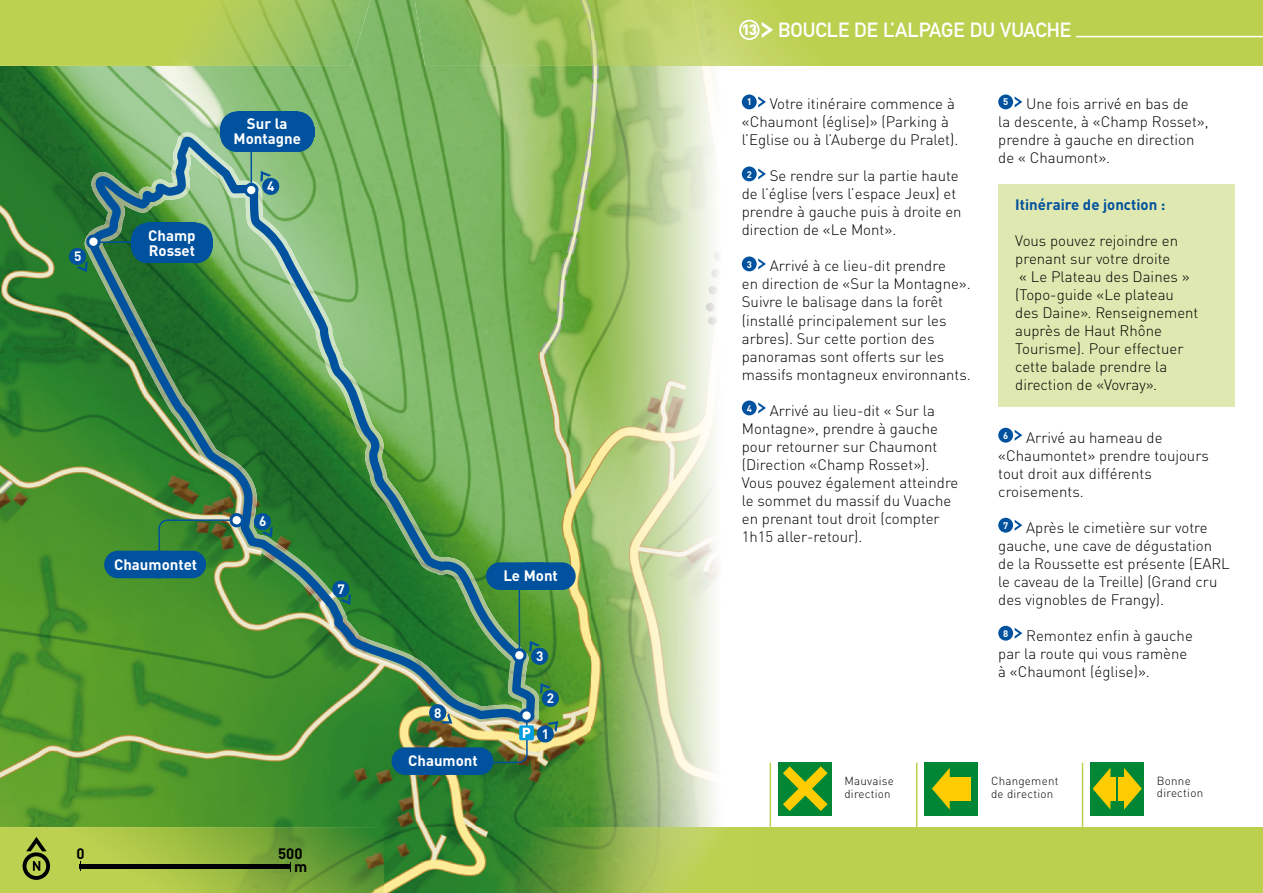
<style>
.page{position:relative;width:1263px;height:893px;background:#fff}
.page>*{position:absolute;margin:0;border:0;box-sizing:border-box;transform-origin:0 0}
.t1{font:700 20.25px "DIN Alternate";color:#fff}
.t2{font:300 15px/18px "DIN";color:#000}
.t3{font:300 15px/18px "DIN Pro";color:#000}
.t4{font:700 15px/15px "DIN";color:#fff;text-align:center}
.t5{font:700 15px "DIN";color:#00519e}
.t6{font:700 15px/12.9px "DIN";color:#000}
.t7{font:700 13.5px "DIN";color:#fff}
.t8{font:300 11.55px/13px "DIN";letter-spacing:.02em;color:#000}
.s1{font-family:"DIN";font-weight:900;font-size:15px}
</style>
<div class="page">
<img style="left:0;top:0;width:591px;height:893px">
<img style="left:591px;top:66px;width:165px;height:761px">
<img style="left:591px;top:827px;width:672px;height:66px">
<img style="left:0;top:0;width:370px;height:66px">
<img style="left:374px;top:827px;width:10px;height:66px">
<img style="left:415px;top:0;width:848px;height:66px">
<div style="left:924px;top:762px;width:54px;height:53px;background:#008634"></div>
<div style="left:947px;top:777px;width:24px;height:23px;background:#fecc00"></div>
<svg style="left:932px;top:768px;width:18px;height:42px"></svg>
<hr style="left:916px;top:763px;width:1px;height:85px;background:#bcd050">
<div style="left:1090px;top:762px;width:54px;height:53px;background:#008634"></div>
<div style="left:1118px;top:777px;width:8px;height:23px;background:#fecc00"></div>
<svg style="left:1124px;top:768px;width:18px;height:42px"></svg>
<div style="left:1108px;top:777px;width:8px;height:23px;background:#fecc00"></div>
<svg style="left:1093px;top:768px;width:17px;height:41px"></svg>
<hr style="left:1082px;top:763px;width:1px;height:85px;background:#bcd050">
<div style="left:778px;top:762px;width:54px;height:53px;background:#008634"></div>
<svg style="left:783px;top:766px;width:44px;height:45px"></svg>
<hr style="left:770px;top:763px;width:1px;height:85px;background:#bcd050">
<svg style="left:82px;top:126px;width:476px;height:602px"></svg>
<hr style="left:518px;top:584px;width:2px;height:70px;background:#00519e">
<hr style="left:250px;top:126px;width:2px;height:70px;background:#00519e">
<hr style="left:95px;top:241px;width:70px;height:2px;background:#00519e">
<svg style="left:762px;top:22px;width:11px;height:16px"></svg>
<div style="left:739px;top:20px;width:21px;height:20px;border:2px solid #fff;border-radius:50%"></div>
<hr style="left:1076px;top:36px;width:187px;height:1px;background:#fff">
<svg style="left:23px;top:837px;width:27px;height:43px"></svg>
<svg style="left:758px;top:96px;width:8px;height:11px"></svg>
<div style="left:742px;top:95px;width:15px;height:14px;background:#00519e;border-radius:50%"></div>
<svg style="left:758px;top:168px;width:8px;height:11px"></svg>
<div style="left:742px;top:167px;width:15px;height:14px;background:#00519e;border-radius:50%"></div>
<svg style="left:758px;top:258px;width:8px;height:11px"></svg>
<div style="left:742px;top:257px;width:15px;height:14px;background:#00519e;border-radius:50%"></div>
<svg style="left:758px;top:402px;width:8px;height:11px"></svg>
<div style="left:742px;top:401px;width:15px;height:14px;background:#00519e;border-radius:50%"></div>
<svg style="left:1015px;top:96px;width:7px;height:11px"></svg>
<div style="left:998px;top:95px;width:15px;height:14px;background:#00519e;border-radius:50%"></div>
<div style="left:998px;top:184px;width:236px;height:223px;background:#dfe8b0"></div>
<svg style="left:1015px;top:430px;width:7px;height:11px"></svg>
<div style="left:998px;top:428px;width:15px;height:15px;background:#00519e;border-radius:50%"></div>
<svg style="left:1015px;top:520px;width:7px;height:11px"></svg>
<div style="left:998px;top:518px;width:15px;height:15px;background:#00519e;border-radius:50%"></div>
<svg style="left:1015px;top:628px;width:7px;height:11px"></svg>
<div style="left:998px;top:626px;width:15px;height:15px;background:#00519e;border-radius:50%"></div>
<div style="left:80px;top:864px;width:211px;height:5px;background:#000"></div>
<svg style="left:253px;top:512px;width:20px;height:25px"></svg>
<svg style="left:331px;top:579px;width:20px;height:26px"></svg>
<svg style="left:486px;top:562px;width:90px;height:28px"></svg>
<svg style="left:509px;top:641px;width:40px;height:25px"></svg>
<svg style="left:241px;top:171px;width:40px;height:28px"></svg>
<svg style="left:68px;top:232px;width:35px;height:40px"></svg>
<svg style="left:104px;top:510px;width:143px;height:68px"></svg>
<svg style="left:298px;top:137px;width:16px;height:15px"></svg>
<svg style="left:298px;top:111px;width:16px;height:16px"></svg>
<svg style="left:220px;top:137px;width:17px;height:15px"></svg>
<svg style="left:220px;top:111px;width:17px;height:16px"></svg>
<div style="left:237px;top:111px;width:61px;height:41px;background:#00519e"></div>
<div style="left:220px;top:127px;width:50px;height:10px;background:#00519e"></div>
<div style="left:264px;top:127px;width:50px;height:10px;background:#00519e"></div>
<svg style="left:196px;top:248px;width:17px;height:15px"></svg>
<svg style="left:196px;top:223px;width:17px;height:15px"></svg>
<svg style="left:131px;top:248px;width:17px;height:15px"></svg>
<svg style="left:131px;top:223px;width:17px;height:15px"></svg>
<div style="left:148px;top:223px;width:48px;height:40px;background:#00519e"></div>
<div style="left:131px;top:238px;width:50px;height:10px;background:#00519e"></div>
<div style="left:162px;top:238px;width:51px;height:10px;background:#00519e"></div>
<img style="left:392px;top:683px;width:168px;height:92px">
<p class="t7" style="left:74px;top:248px;width:9px">5</p>
<p class="t4" style="left:148px;top:227px;width:49px;text-align:left">Champ<br>Rosset</p>
<p class="t4" style="left:234px;top:116px;width:69px">Sur la<br>Montagne</p>
<p class="t7" style="left:267px;top:177px;width:9px">4</p>
<p class="t4" style="left:114px;top:556px;width:85px">Chaumontet</p>
<p class="t7" style="left:259px;top:513px;width:9px">6</p>
<p class="t7" style="left:337px;top:580px;width:9px">7</p>
<p class="t6" style="left:77px;top:846px;width:10px">0</p>
<p class="t6" style="left:294px;top:846px;width:15px;text-indent:-16px">500 m</p>
<p class="t4" style="left:503px;top:568px;width:56px">Le Mont</p>
<p class="t7" style="left:434px;top:704px;width:9px">8</p>
<p class="t4" style="left:408px;top:753px;width:71px">Chaumont</p>
<p class="t7" style="left:536px;top:647px;width:9px">3</p>
<p class="t7" style="left:547px;top:689px;width:9px">2</p>
<p class="t7" style="left:542px;top:725px;width:9px">1</p>
<h1 class="t1" style="left:742px;top:18px;width:331px"><span class="s1">13</span> BOUCLE DE L’ALPAGE DU VUACHE</h1>
<p class="t2" style="left:742px;top:95px;width:218px;text-indent:5px"><sup>1</sup> Votre itinéraire commence à «Chaumont (église)» (Parking à l’Eglise ou à l’Auberge du Pralet).</p>
<p class="t2" style="left:742px;top:167px;width:221px;text-indent:5px"><sup>2</sup> Se rendre sur la partie haute de l’église (vers l’espace Jeux) et prendre à gauche puis à droite en direction de «Le Mont».</p>
<p class="t2" style="left:742px;top:257px;width:230px;text-indent:5px"><sup>3</sup> Arrivé à ce lieu-dit prendre<br>en direction de «Sur la Montagne».<br>Suivre le balisage dans la forêt (installé principalement sur les arbres). Sur cette portion des panoramas sont offerts sur les massifs montagneux environnants.</p>
<p class="t2" style="left:742px;top:401px;width:218px;text-indent:5px"><sup>4</sup> Arrivé au lieu-dit « Sur la<br>Montagne», prendre à gauche pour retourner sur Chaumont (Direction «Champ Rosset»).<br>Vous pouvez également atteindre le sommet du massif du Vuache en prenant tout droit (compter<br>1h15 aller-retour).</p>
<p class="t2" style="left:998px;top:95px;width:212px;text-indent:5px"><sup>5</sup> Une fois arrivé en bas de<br>la descente, à «Champ Rosset», prendre à gauche en direction de « Chaumont».</p>
<p class="t5" style="left:1015px;top:194px;width:152px">Itinéraire de jonction :</p>
<p class="t3" style="left:1015px;top:230px;width:185px">Vous pouvez rejoindre en prenant sur votre droite<br>« Le Plateau des Daines » (Topo-guide «Le plateau des Daine». Renseignement auprès de Haut Rhône<br>Tourisme). Pour effectuer cette balade prendre la direction de «Vovray».</p>
<p class="t2" style="left:998px;top:428px;width:212px;text-indent:5px"><sup>6</sup> Arrivé au hameau de «Chaumontet» prendre toujours tout droit aux différents croisements.</p>
<p class="t2" style="left:998px;top:518px;width:233px;text-indent:5px"><sup>7</sup> Après le cimetière sur votre gauche, une cave de dégustation de la Roussette est présente (EARL le caveau de la Treille) (Grand cru des vignobles de Frangy).</p>
<p class="t2" style="left:998px;top:626px;width:196px;text-indent:5px"><sup>8</sup> Remontez enfin à gauche par la route qui vous ramène à «Chaumont (église)».</p>
<p class="t8" style="left:988px;top:774px;width:69px">Changement de direction</p>
<p class="t8" style="left:992px;top:774px;width:69px">Changement de direction</p>
<p class="t8" style="left:840px;top:774px;width:51px">Mauvaise direction</p>
<p class="t8" style="left:1157px;top:775px;width:48px;line-height:11.6px">Bonne direction</p>
<p class="t8" style="left:844px;top:774px;width:51px">Mauvaise direction</p>
<p class="t8" style="left:1161px;top:775px;width:48px;line-height:11.6px">Bonne direction</p>
</div>
